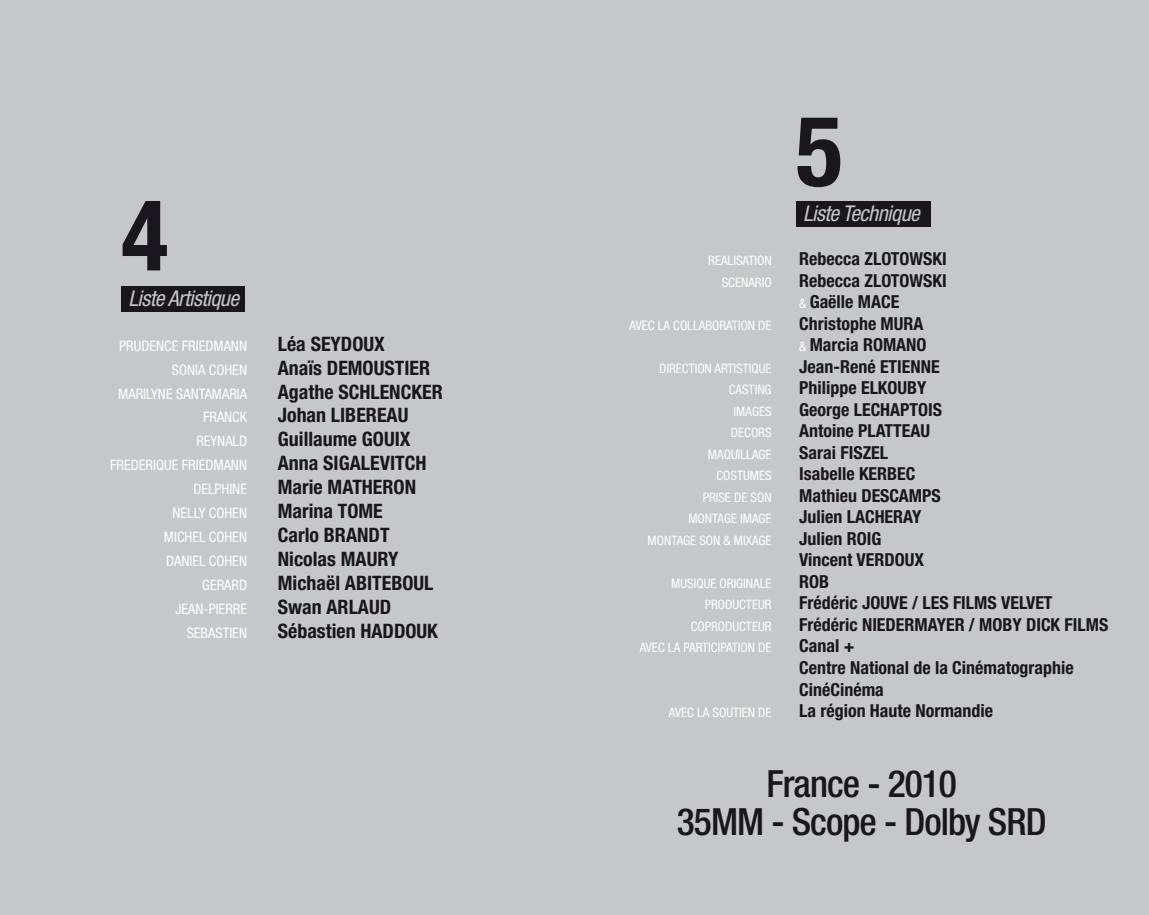
<style>
.page{position:relative;width:1149px;height:915px;background:#fff}
.page>*{position:absolute;margin:0;border:0;box-sizing:border-box;transform-origin:0 0}
.t1{font:700 condensed 97.95px "Helvetica Neue";color:#1a171c}
.t2{font:500 condensed 37.5px/37.5px "Helvetica Neue";letter-spacing:-.025em;color:#1a171c;text-align:center}
.t3{font:italic condensed 21.75px "Helvetica Neue";letter-spacing:-.025em;color:#c6c7c9}
.t4{font:700 condensed 19.95px "Helvetica Neue";color:#1a171c}
.t5{font:700 condensed 17.85px/21.5px "Helvetica Neue";color:#1a171c}
.t6{font:condensed 14.55px "Helvetica Neue";color:#fff}
.t7{font:condensed 13.05px "Helvetica Neue";color:#fff}
.s1{font-weight:400;font-size:13.05px;color:#fff}
</style>
<div class="page">
<div style="left:0;top:0;width:1148px;height:914px;background:#c6c7c9"></div>
<div style="left:121px;top:286px;width:123px;height:26px;background:#1a171c"></div>
<div style="left:795px;top:201px;width:135px;height:26px;background:#1a171c"></div>
<p class="t1" style="left:121px;top:176px;width:49px">4</p>
<p class="t3" style="left:128px;top:285px;width:112px">Liste Artistique</p>
<p class="t6" style="left:119px;top:337px;width:129px">PRUDENCE FRIEDMANN</p>
<p class="t4" style="left:278px;top:331px;width:108px">Léa SEYDOUX</p>
<p class="t6" style="left:172px;top:361px;width:77px">SONIA COHEN</p>
<p class="t4" style="left:278px;top:355px;width:154px">Anaïs DEMOUSTIER</p>
<p class="t6" style="left:118px;top:385px;width:130px">MARILYNE SANTAMARIA</p>
<p class="t4" style="left:278px;top:379px;width:166px">Agathe SCHLENCKER</p>
<p class="t6" style="left:203px;top:409px;width:45px">FRANCK</p>
<p class="t4" style="left:278px;top:403px;width:132px">Johan LIBEREAU</p>
<p class="t6" style="left:196px;top:432px;width:52px">REYNALD</p>
<p class="t4" style="left:278px;top:427px;width:134px">Guillaume GOUIX</p>
<p class="t6" style="left:110px;top:456px;width:138px">FREDERIQUE FRIEDMANN</p>
<p class="t4" style="left:278px;top:451px;width:150px">Anna SIGALEVITCH</p>
<p class="t6" style="left:193px;top:480px;width:55px">DELPHINE</p>
<p class="t4" style="left:278px;top:475px;width:140px">Marie MATHERON</p>
<p class="t6" style="left:172px;top:504px;width:76px">NELLY COHEN</p>
<p class="t4" style="left:278px;top:498px;width:106px">Marina TOME</p>
<p class="t6" style="left:164px;top:528px;width:85px">MICHEL COHEN</p>
<p class="t4" style="left:278px;top:522px;width:113px">Carlo BRANDT</p>
<p class="t6" style="left:166px;top:552px;width:82px">DANIEL COHEN</p>
<p class="t4" style="left:278px;top:546px;width:122px">Nicolas MAURY</p>
<p class="t6" style="left:202px;top:576px;width:46px">GERARD</p>
<p class="t4" style="left:278px;top:570px;width:157px">Michaël ABITEBOUL</p>
<p class="t6" style="left:175px;top:600px;width:73px">JEAN-PIERRE</p>
<p class="t4" style="left:278px;top:594px;width:115px">Swan ARLAUD</p>
<p class="t6" style="left:187px;top:624px;width:62px">SEBASTIEN</p>
<p class="t4" style="left:278px;top:618px;width:161px">Sébastien HADDOUK</p>
<p class="t1" style="left:795px;top:91px;width:49px">5</p>
<p class="t3" style="left:802px;top:201px;width:118px">Liste Technique</p>
<p class="t7" style="left:708px;top:253px;width:65px">REALISATION</p>
<p class="t5" style="left:799px;top:247px;width:149px">Rebecca ZLOTOWSKI</p>
<p class="t7" style="left:721px;top:274px;width:51px">SCENARIO</p>
<p class="t5" style="left:799px;top:269px;width:149px">Rebecca ZLOTOWSKI <span class="s1">&amp;</span> Gaëlle MACE</p>
<p class="t7" style="left:629px;top:317px;width:143px">AVEC LA COLLABORATION DE</p>
<p class="t5" style="left:799px;top:312px;width:129px">Christophe MURA <span class="s1">&amp;</span> Marcia ROMANO</p>
<p class="t7" style="left:659px;top:360px;width:114px">DIRECTION ARTISTIQUE</p>
<p class="t5" style="left:799px;top:355px;width:142px">Jean-René ETIENNE</p>
<p class="t7" style="left:728px;top:382px;width:44px">CASTING</p>
<p class="t5" style="left:799px;top:376px;width:129px">Philippe ELKOUBY</p>
<p class="t7" style="left:733px;top:403px;width:39px">IMAGES</p>
<p class="t5" style="left:799px;top:398px;width:144px">George LECHAPTOIS</p>
<p class="t7" style="left:730px;top:425px;width:42px">DECORS</p>
<p class="t5" style="left:799px;top:420px;width:132px">Antoine PLATTEAU</p>
<p class="t7" style="left:707px;top:446px;width:65px">MAQUILLAGE</p>
<p class="t5" style="left:799px;top:441px;width:90px">Sarai FISZEL</p>
<p class="t7" style="left:716px;top:468px;width:57px">COSTUMES</p>
<p class="t5" style="left:799px;top:463px;width:118px">Isabelle KERBEC</p>
<p class="t7" style="left:702px;top:489px;width:70px">PRISE DE SON</p>
<p class="t5" style="left:799px;top:484px;width:143px">Mathieu DESCAMPS</p>
<p class="t7" style="left:688px;top:511px;width:85px">MONTAGE IMAGE</p>
<p class="t5" style="left:799px;top:506px;width:124px">Julien LACHERAY</p>
<p class="t7" style="left:647px;top:532px;width:125px">MONTAGE SON &amp; MIXAGE</p>
<p class="t5" style="left:799px;top:527px;width:83px">Julien ROIG</p>
<p class="t5" style="left:799px;top:549px;width:126px">Vincent VERDOUX</p>
<p class="t7" style="left:671px;top:575px;width:102px">MUSIQUE ORIGINALE</p>
<p class="t5" style="left:799px;top:570px;width:31px">ROB</p>
<p class="t7" style="left:704px;top:597px;width:68px">PRODUCTEUR</p>
<p class="t5" style="left:799px;top:592px;width:255px">Frédéric JOUVE / LES FILMS VELVET</p>
<p class="t7" style="left:690px;top:618px;width:82px">COPRODUCTEUR</p>
<p class="t5" style="left:799px;top:613px;width:310px">Frédéric NIEDERMAYER / MOBY DICK FILMS</p>
<p class="t7" style="left:639px;top:640px;width:133px">AVEC LA PARTICIPATION DE</p>
<p class="t5" style="left:799px;top:635px;width:276px">Canal +<br>Centre National de la Cinématographie<br>CinéCinéma</p>
<p class="t7" style="left:668px;top:704px;width:104px">AVEC LA SOUTIEN DE</p>
<p class="t5" style="left:799px;top:699px;width:195px">La région Haute Normandie</p>
<p class="t2" style="left:676px;top:764px;width:371px">France - 2010<br>35MM - Scope - Dolby SRD</p>
</div>
